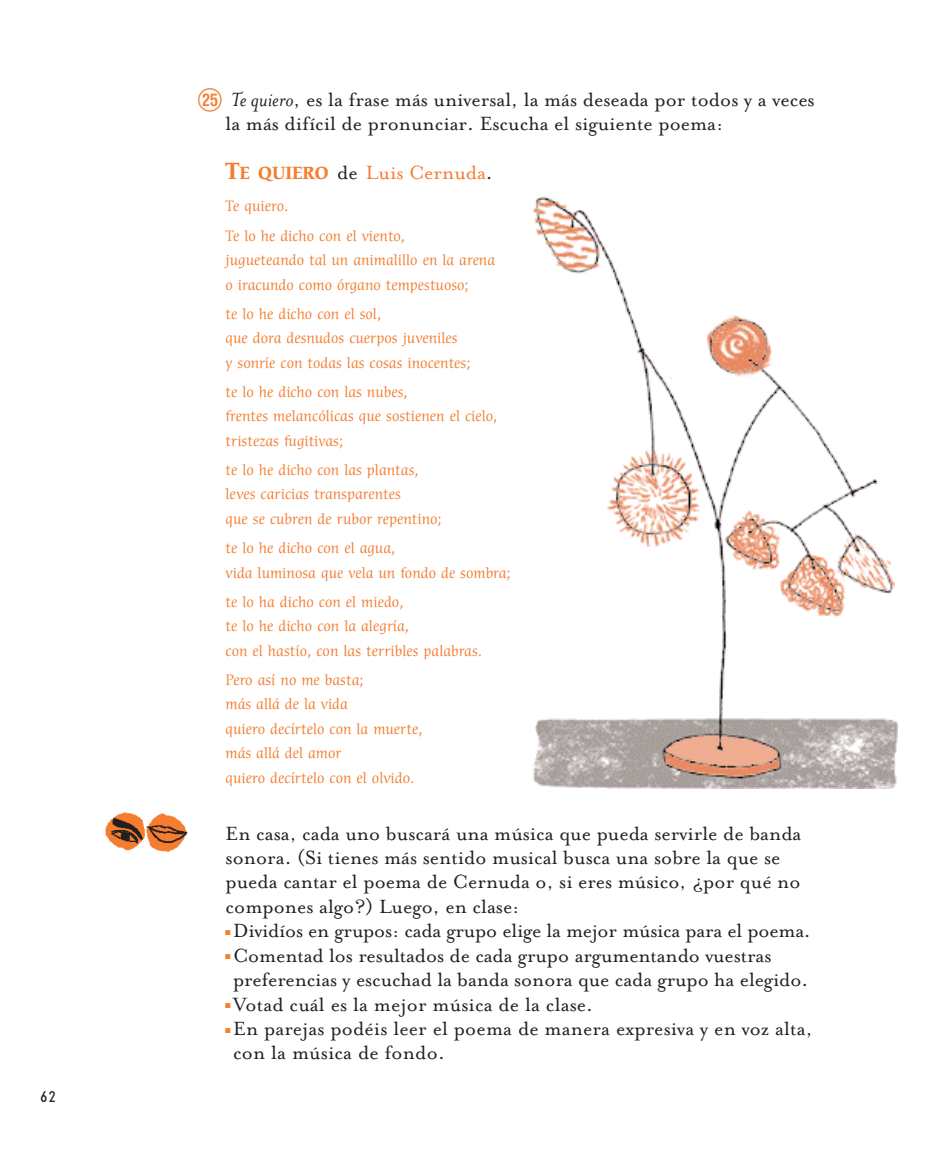
<style>
.page{position:relative;width:939px;height:1155px;background:#fff}
.page>*{position:absolute;margin:0;border:0;box-sizing:border-box;transform-origin:0 0}
.t1{font:22.05px/24.3px "Mrs Eaves Roman";color:#231f20}
.t2{font:22.05px "Mrs Eaves Roman";color:#f47d30}
.t3{font:16.28px "Base Twelve Sans";color:#231f20}
.t4{font:14.7px/24.5px "Cerigo";color:#f47d30}
.s1{font-family:"Numerics P01";font-size:24.32px;color:#f47d30}
.s2{font-family:"Mrs Eaves";font-style:italic}
.s3{font-family:"Cerigo";font-weight:700;font-size:22.75px}
.s4{font-family:"Cerigo";font-weight:700;font-size:17.15px}
.s5{color:#231f20}
</style>
<div class="page">
<svg style="left:105px;top:196px;width:793px;height:656px"></svg>
<p class="t3" style="left:40px;top:1090px;width:18px">62</p>
<h1 class="t1" style="left:225px;top:89px;width:590px;text-indent:-28px"><span class="s1">A</span> <span class="s2">Te quiero</span>, es la frase más universal, la más deseada por todos y a veces la más difícil de pronunciar. Escucha el siguiente poema:</h1>
<h1 class="t2" style="left:225px;top:165px;width:269px"><span class="s3">T</span><span class="s4">E QUIERO</span> <span class="s5">de</span> Luis Cernuda<span class="s5">.</span></h1>
<p class="t4" style="left:225px;top:193px;width:181px;line-height:29.2px">Te quiero.<br>Te lo he dicho con el viento,</p>
<p class="t4" style="left:225px;top:249px;width:271px">jugueteando tal un animalillo en la arena o iracundo como órgano tempestuoso;</p>
<p class="t4" style="left:225px;top:303px;width:247px">te lo he dicho con el sol,<br>que dora desnudos cuerpos juveniles<br>y sonríe con todas las cosas inocentes;</p>
<p class="t4" style="left:225px;top:381px;width:273px">te lo he dicho con las nubes,<br>frentes melancólicas que sostienen el cielo, tristezas fugitivas;</p>
<p class="t4" style="left:225px;top:459px;width:218px">te lo he dicho con las plantas, leves caricias transparentes<br>que se cubren de rubor repentino;</p>
<p class="t4" style="left:225px;top:537px;width:287px">te lo he dicho con el agua,<br>vida luminosa que vela un fondo de sombra;</p>
<p class="t4" style="left:225px;top:591px;width:258px">te lo ha dicho con el miedo,<br>te lo he dicho con la alegría,<br>con el hastío, con las terribles palabras.</p>
<p class="t4" style="left:225px;top:669px;width:199px">Pero así no me basta;<br>más allá de la vida<br>quiero decírtelo con la muerte, más allá del amor<br>quiero decírtelo con el olvido.</p>
<h1 class="t1" style="left:225px;top:823px;width:577px">En casa, cada uno buscará una música que pueda servirle de banda</h1>
<h1 class="t1" style="left:225px;top:848px;width:556px">sonora. (Si tienes más sentido musical busca una sobre la que se</h1>
<h1 class="t1" style="left:225px;top:872px;width:576px">pueda cantar el poema de Cernuda o, si eres músico, ¿por qué no</h1>
<h1 class="t1" style="left:225px;top:896px;width:295px">compones algo?) Luego, en clase:</h1>
<h1 class="t1" style="left:233px;top:921px;width:579px">Dividíos en grupos: cada grupo elige la mejor música para el poema.</h1>
<h1 class="t1" style="left:233px;top:945px;width:540px">Comentad los resultados de cada grupo argumentando vuestras</h1>
<h1 class="t1" style="left:233px;top:970px;width:576px">preferencias y escuchad la banda sonora que cada grupo ha elegido.</h1>
<h1 class="t1" style="left:233px;top:994px;width:361px">Votad cuál es la mejor música de la clase.</h1>
<h1 class="t1" style="left:233px;top:1018px;width:581px">En parejas podéis leer el poema de manera expresiva y en voz alta,</h1>
<h1 class="t1" style="left:233px;top:1043px;width:213px">con la música de fondo.</h1>
</div>
